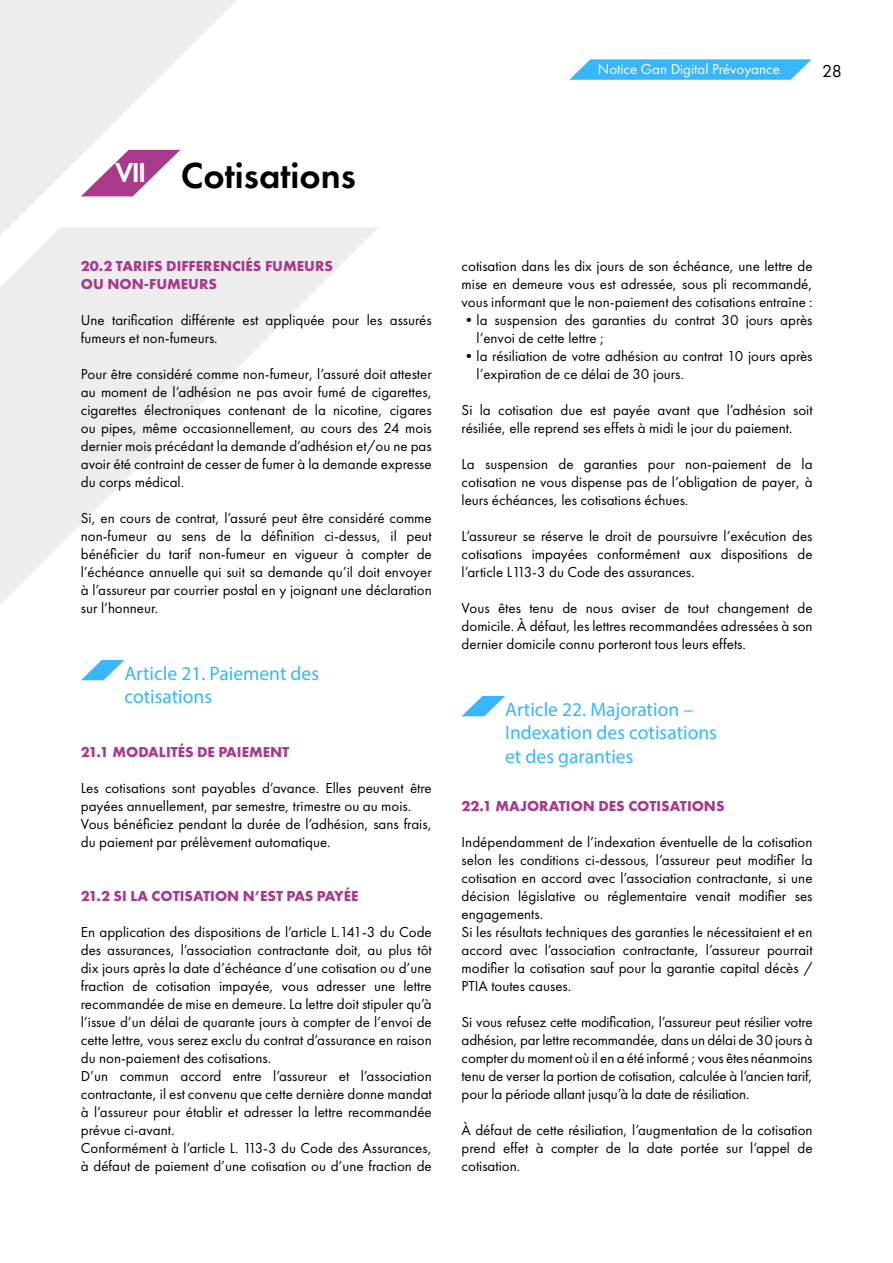
<style>
.page{position:relative;width:893px;height:1263px;background:#fff}
.page>*{position:absolute;margin:0;border:0;box-sizing:border-box;transform-origin:0 0}
.t1{font:600 37.5px "Futura PT";color:#000}
.t2{font:19.5px/23.4px "Myriad Pro";color:#38b6ff}
.t3{font:18px "Futura PT";color:#000}
.t4{font:15px/18px "Futura PT";color:#000;text-align:justify}
.t5{font:700 15px/18px "Futura PT";color:#a93a8b}
.t6{font:15px "Futura PT";color:#fff}
.s1{font-size:28.5px;color:#fff}
</style>
<div class="page">
<svg style="left:569px;top:59px;width:242px;height:21px;background:#4ebeff"></svg>
<svg style="left:0;top:0;width:237px;height:227px;fill:#ededed"></svg>
<svg style="left:0;top:227px;width:378px;height:454px"></svg>
<svg style="left:81px;top:660px;width:43px;height:20px"></svg>
<svg style="left:462px;top:696px;width:43px;height:20px"></svg>
<svg style="left:81px;top:150px;width:99px;height:46px"></svg>
<p class="t6" style="left:598px;top:61px;width:184px">Notice Gan Digital Prévoyance</p>
<p class="t3" style="left:822px;top:61px;width:21px">28</p>
<h1 class="t1" style="left:115px;top:160px;width:242px"><span class="s1">VII</span> Cotisations</h1>
<p class="t5" style="left:81px;top:257px;width:254px">20.2 TARIFS DIFFERENCIÉS FUMEURS<br>OU NON-FUMEURS</p>
<p class="t4" style="left:81px;top:311px;width:352px">Une tarification différente est appliquée pour les assurés fumeurs et non-fumeurs.</p>
<p class="t4" style="left:81px;top:365px;width:352px">Pour être considéré comme non-fumeur, l’assuré doit attester au moment de l’adhésion ne pas avoir fumé de cigarettes, cigarettes électroniques contenant de la nicotine, cigares ou pipes, même occasionnellement, au cours des 24 mois dernier mois précédant la demande d’adhésion et/ou ne pas avoir été contraint de cesser de fumer à la demande expresse du corps médical.</p>
<p class="t4" style="left:81px;top:509px;width:352px">Si, en cours de contrat, l’assuré peut être considéré comme non-fumeur au sens de la définition ci-dessus, il peut bénéficier du tarif non-fumeur en vigueur à compter de l’échéance annuelle qui suit sa demande qu’il doit envoyer à l’assureur par courrier postal en y joignant une déclaration sur l’honneur.</p>
<h2 class="t2" style="left:124px;top:663px;width:196px">Article 21. Paiement des cotisations</h2>
<p class="t5" style="left:81px;top:743px;width:210px">21.1 MODALITÉS DE PAIEMENT</p>
<p class="t4" style="left:81px;top:779px;width:352px;text-align:left">Les cotisations sont payables d’avance. Elles peuvent être payées annuellement, par semestre, trimestre ou au mois.<br>Vous bénéficiez pendant la durée de l’adhésion, sans frais, du paiement par prélèvement automatique.</p>
<p class="t5" style="left:81px;top:887px;width:279px">21.2 SI LA COTISATION N’EST PAS PAYÉE</p>
<p class="t4" style="left:81px;top:923px;width:352px;text-align:left">En application des dispositions de l’article L.141-3 du Code des assurances, l’association contractante doit, au plus tôt dix jours après la date d’échéance d’une cotisation ou d’une fraction de cotisation impayée, vous adresser une lettre recommandée de mise en demeure. La lettre doit stipuler qu’à l’issue d’un délai de quarante jours à compter de l’envoi de cette lettre, vous serez exclu du contrat d’assurance en raison du non-paiement des cotisations.<br>D’un commun accord entre l’assureur et l’association contractante, il est convenu que cette dernière donne mandat à l’assureur pour établir et adresser la lettre recommandée prévue ci-avant.<br>Conformément à l’article L. 113-3 du Code des Assurances, à défaut de paiement d’une cotisation ou d’une fraction de</p>
<p class="t4" style="left:461px;top:257px;width:352px">cotisation dans les dix jours de son échéance, une lettre de mise en demeure vous est adressée, sous pli recommandé, vous informant que le non-paiement des cotisations entraîne :</p>
<p class="t4" style="left:476px;top:311px;width:337px;text-indent:-15px">• la suspension des garanties du contrat 30 jours après l’envoi de cette lettre ;</p>
<p class="t4" style="left:476px;top:347px;width:337px;text-indent:-15px">• la résiliation de votre adhésion au contrat 10 jours après l’expiration de ce délai de 30 jours.</p>
<p class="t4" style="left:461px;top:401px;width:352px">Si la cotisation due est payée avant que l’adhésion soit résiliée, elle reprend ses effets à midi le jour du paiement.</p>
<p class="t4" style="left:461px;top:455px;width:352px">La suspension de garanties pour non-paiement de la cotisation ne vous dispense pas de l’obligation de payer, à leurs échéances, les cotisations échues.</p>
<p class="t4" style="left:461px;top:527px;width:352px">L’assureur se réserve le droit de poursuivre l’exécution des cotisations impayées conformément aux dispositions de l’article L113-3 du Code des assurances.</p>
<p class="t4" style="left:461px;top:599px;width:352px">Vous êtes tenu de nous aviser de tout changement de domicile. À défaut, les lettres recommandées adressées à son dernier domicile connu porteront tous leurs effets.</p>
<h2 class="t2" style="left:505px;top:699px;width:213px">Article 22. Majoration –<br>Indexation des cotisations et des garanties</h2>
<p class="t5" style="left:461px;top:797px;width:264px">22.1 MAJORATION DES COTISATIONS</p>
<p class="t4" style="left:461px;top:833px;width:352px;text-align:left">Indépendamment de l’indexation éventuelle de la cotisation selon les conditions ci-dessous, l’assureur peut modifier la cotisation en accord avec l’association contractante, si une décision législative ou réglementaire venait modifier ses engagements.<br>Si les résultats techniques des garanties le nécessitaient et en accord avec l’association contractante, l’assureur pourrait modifier la cotisation sauf pour la garantie capital décès / PTIA toutes causes.</p>
<p class="t4" style="left:461px;top:1013px;width:352px">Si vous refusez cette modification, l’assureur peut résilier votre adhésion, par lettre recommandée, dans un délai de 30 jours à compter du moment où il en a été informé ; vous êtes néanmoins tenu de verser la portion de cotisation, calculée à l’ancien tarif, pour la période allant jusqu’à la date de résiliation.</p>
<p class="t4" style="left:461px;top:1121px;width:352px">À défaut de cette résiliation, l’augmentation de la cotisation prend effet à compter de la date portée sur l’appel de cotisation.</p>
</div>
